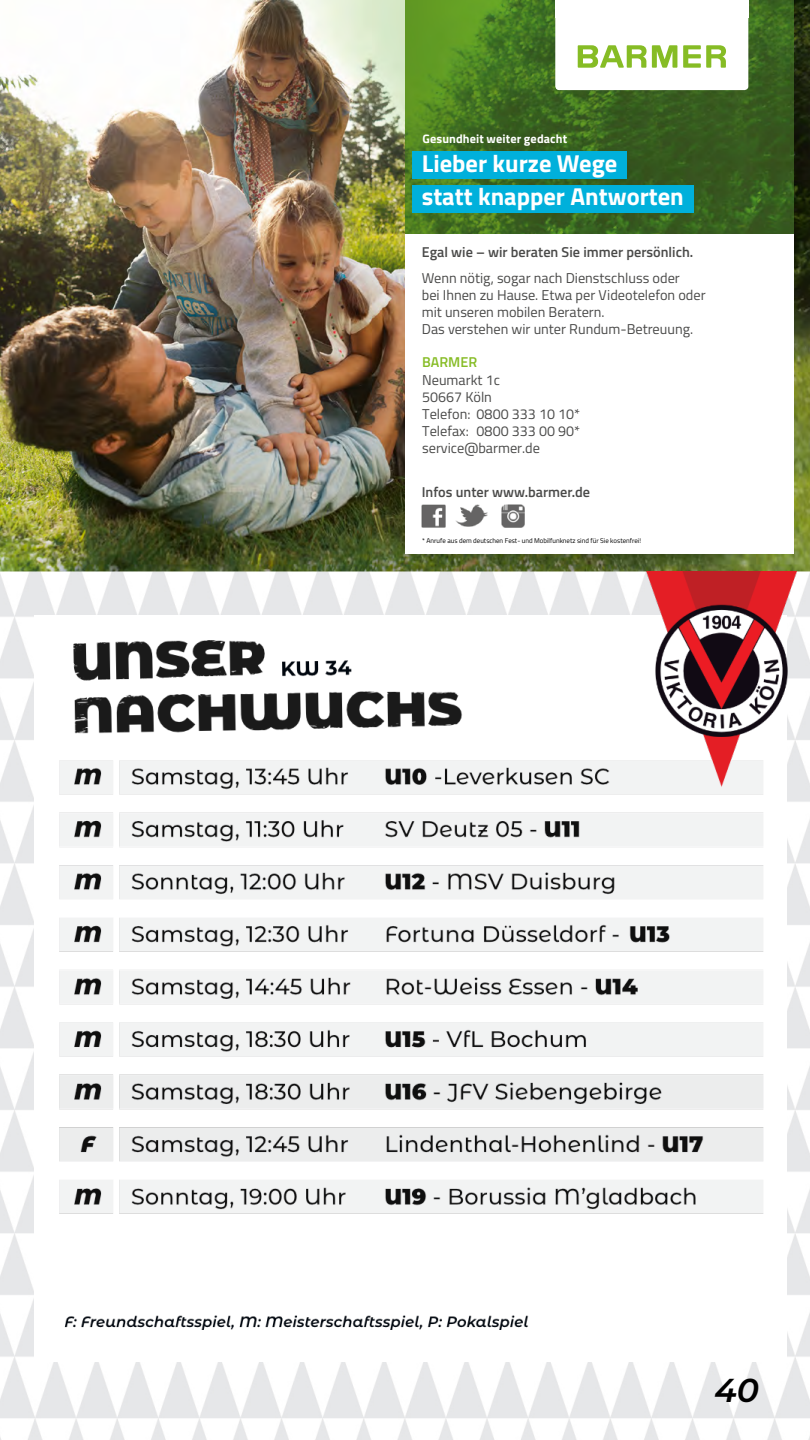
<style>
.page{position:relative;width:810px;height:1440px;background:#fff}
.page>*{position:absolute;margin:0;border:0;box-sizing:border-box;transform-origin:0 0}
.t1{font:italic 600 33px "Montserrat";color:#000}
.t2{font:700 24.53px/33.4px "BGEK Titillium";color:#fff}
.t3{font:14.33px/17.2px "BGEK Titillium";color:#4a4a49}
.t4{font:600 14.33px "BGEK Titillium";color:#4a4a49}
.t5{font:600 14.33px "BGEK Titillium";color:#86bc25}
.t6{font:700 12.23px "BGEK Titillium";letter-spacing:.01em;color:#fff}
.t7{font:6.82px "BGEK Titillium";color:#000}
</style>
<div class="page">
<img style="left:0;top:571px;width:810px;height:869px">
<div style="left:34px;top:615px;width:754px;height:746px;background:#fff"></div>
<img style="left:0;top:0;width:810px;height:571px">
<img style="left:405px;top:0;width:389px;height:235px">
<div style="left:405px;top:235px;width:389px;height:319px;background:#fff"></div>
<div style="left:413px;top:151px;width:214px;height:28px;background:#00b0db"></div>
<div style="left:413px;top:185px;width:281px;height:28px;background:#00b0db"></div>
<img style="left:422px;top:505px;width:23px;height:23px">
<img style="left:456px;top:505px;width:32px;height:22px">
<img style="left:501px;top:505px;width:23px;height:23px">
<svg style="left:555px;top:0;width:255px;height:90px"></svg>
<img style="left:5px;top:571px;width:791px;height:759px">
<p class="t6" style="left:422px;top:129px;width:146px">Gesundheit weiter gedacht</p>
<h2 class="t2" style="left:422px;top:145px;width:264px">Lieber kurze Wege<br>statt knapper Antworten</h2>
<p class="t4" style="left:422px;top:241px;width:273px">Egal wie – wir beraten Sie immer persönlich.</p>
<p class="t3" style="left:422px;top:268px;width:285px">Wenn nötig, sogar nach Dienstschluss oder<br>bei Ihnen zu Hause. Etwa per Videotelefon oder mit unseren mobilen Beratern.<br>Das verstehen wir unter Rundum-Betreuung.</p>
<p class="t5" style="left:422px;top:352px;width:57px">BARMER</p>
<p class="t3" style="left:422px;top:370px;width:160px">Neumarkt 1c<br>50667 Köln<br>Telefon: 0800 333 10 10*<br>Telefax: 0800 333 00 90* service@barmer.de</p>
<p class="t4" style="left:422px;top:481px;width:170px">Infos unter www.barmer.de</p>
<p class="t7" style="left:422px;top:535px;width:220px">* Anrufe aus dem deutschen Fest- und Mobilfunknetz sind für Sie kostenfrei!</p>
<h1 class="t1" style="left:714px;top:1367px;width:46px">40</h1>
</div>
